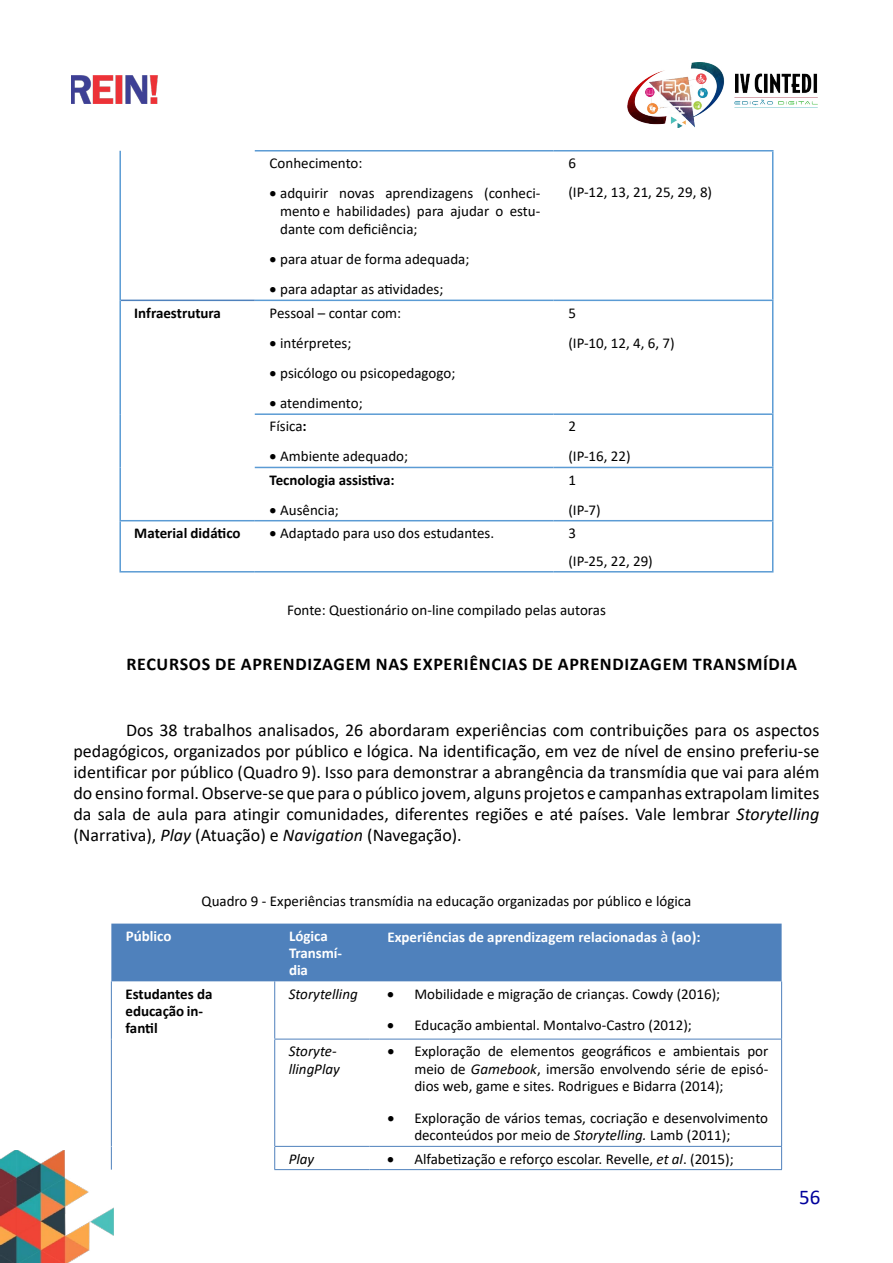
<style>
.page{position:relative;width:893px;height:1263px;background:#fff}
.page>*{position:absolute;margin:0;border:0;box-sizing:border-box;transform-origin:0 0}
.t1{font:21px "Calibri";color:#00009c}
.t2{font:18px/21px "Calibri";color:#000;text-align:justify}
.t3{font:700 18px "Calibri";letter-spacing:.04em;color:#000}
.t4{font:15px/30px "Calibri";color:#000}
.t5{font:700 15px/17.2px "Calibri";color:#000}
.t6{font:700 15px/17.2px "Calibri";color:#fff}
.t7{font:italic 15px/17.2px "Calibri";color:#000}
.s1{font-weight:700}
.s2{font-style:italic}
.s3{font-weight:400;font-size:16.5px}
</style>
<div class="page">
<img style="left:0;top:1150px;width:113px;height:113px">
<img style="left:71px;top:75px;width:87px;height:28px">
<img style="left:628px;top:63px;width:190px;height:65px">
<hr style="left:119px;top:151px;width:2px;height:149px;background:#5b9bd4">
<hr style="left:255px;top:150px;width:299px;height:2px;background:#5b9bd4">
<hr style="left:554px;top:150px;width:219px;height:2px;background:#5b9bd4">
<hr style="left:772px;top:152px;width:1px;height:148px;background:#5b9bd4">
<hr style="left:119px;top:300px;width:2px;height:114px;background:#5b9bd4">
<hr style="left:255px;top:300px;width:299px;height:1px;background:#5b9bd4">
<hr style="left:554px;top:300px;width:219px;height:1px;background:#5b9bd4">
<hr style="left:772px;top:301px;width:1px;height:112px;background:#5b9bd4">
<hr style="left:119px;top:414px;width:2px;height:53px;background:#5b9bd4">
<hr style="left:255px;top:413px;width:299px;height:2px;background:#5b9bd4">
<hr style="left:554px;top:413px;width:219px;height:2px;background:#5b9bd4">
<hr style="left:772px;top:415px;width:1px;height:52px;background:#5b9bd4">
<hr style="left:119px;top:467px;width:2px;height:53px;background:#5b9bd4">
<hr style="left:255px;top:467px;width:299px;height:1px;background:#5b9bd4">
<hr style="left:554px;top:467px;width:219px;height:1px;background:#5b9bd4">
<hr style="left:772px;top:468px;width:1px;height:52px;background:#5b9bd4">
<hr style="left:119px;top:520px;width:136px;height:1px;background:#5b9bd4">
<hr style="left:119px;top:521px;width:2px;height:50px;background:#5b9bd4">
<hr style="left:255px;top:520px;width:299px;height:1px;background:#5b9bd4">
<hr style="left:554px;top:520px;width:219px;height:1px;background:#5b9bd4">
<hr style="left:772px;top:521px;width:1px;height:50px;background:#5b9bd4">
<hr style="left:119px;top:571px;width:136px;height:1px;background:#5b9bd4">
<hr style="left:255px;top:571px;width:299px;height:1px;background:#5b9bd4">
<hr style="left:554px;top:571px;width:219px;height:1px;background:#5b9bd4">
<hr style="left:121px;top:300px;width:134px;height:1px;background:#4f81bc">
<div style="left:111px;top:923px;width:671px;height:58px;background:#4f81bc"></div>
<hr style="left:111px;top:981px;width:1px;height:58px;background:#4f81bc">
<hr style="left:274px;top:981px;width:1px;height:58px;background:#4f81bc">
<hr style="left:781px;top:981px;width:1px;height:58px;background:#4f81bc">
<hr style="left:111px;top:1039px;width:1px;height:107px;background:#4f81bc">
<hr style="left:274px;top:1039px;width:95px;height:1px;background:#4f81bc">
<hr style="left:274px;top:1039px;width:1px;height:107px;background:#4f81bc">
<hr style="left:369px;top:1039px;width:413px;height:1px;background:#4f81bc">
<hr style="left:781px;top:1039px;width:1px;height:107px;background:#4f81bc">
<svg style="left:111px;top:1146px;width:1px;height:23px"></svg>
<hr style="left:274px;top:1146px;width:95px;height:1px;background:#4f81bc">
<svg style="left:274px;top:1147px;width:1px;height:22px"></svg>
<hr style="left:369px;top:1146px;width:413px;height:1px;background:#4f81bc">
<svg style="left:781px;top:1147px;width:1px;height:22px"></svg>
<hr style="left:274px;top:1169px;width:95px;height:1px;background:#4f81bc">
<hr style="left:369px;top:1169px;width:413px;height:1px;background:#4f81bc">
<p class="t4" style="left:270px;top:148px;width:94px">Conhecimento:</p>
<p class="t4" style="left:280px;top:184px;width:262px;line-height:18px;text-align:justify;text-indent:-11px">• adquirir novas aprendizagens (conheci&shy;mento e habilidades) para ajudar o estu&shy;dante com deficiência;</p>
<p class="t4" style="left:269px;top:244px;width:201px">• para atuar de forma adequada;</p>
<p class="t4" style="left:269px;top:274px;width:175px">• para adaptar as atividades;</p>
<p class="t5" style="left:134px;top:304px;width:88px">Infraestrutura</p>
<p class="t4" style="left:270px;top:297px;width:133px">Pessoal – contar com:</p>
<p class="t4" style="left:269px;top:327px;width:83px">• intérpretes;</p>
<p class="t4" style="left:269px;top:358px;width:187px">• psicólogo ou psicopedagogo;</p>
<p class="t4" style="left:269px;top:388px;width:95px">• atendimento;</p>
<p class="t4" style="left:270px;top:411px;width:39px">Física<span class="s1">:</span></p>
<p class="t4" style="left:269px;top:441px;width:140px">• Ambiente adequado;</p>
<p class="t5" style="left:270px;top:471px;width:127px">Tecnologia assistiva:</p>
<p class="t4" style="left:269px;top:494px;width:71px">• Ausência;</p>
<p class="t4" style="left:568px;top:148px;width:145px;line-height:29.2px">6<br>(IP-12, 13, 21, 25, 29, 8)</p>
<p class="t4" style="left:568px;top:297px;width:108px">5<br>(IP-10, 12, 4, 6, 7)</p>
<p class="t4" style="left:568px;top:411px;width:64px">2<br>(IP-16, 22)</p>
<p class="t4" style="left:568px;top:464px;width:34px">1 (IP-7)</p>
<p class="t5" style="left:134px;top:524px;width:108px">Material didático</p>
<p class="t4" style="left:269px;top:518px;width:226px">• Adaptado para uso dos estudantes.</p>
<p class="t4" style="left:568px;top:519px;width:86px;line-height:27.8px">3<br>(IP-25, 22, 29)</p>
<p class="t4" style="left:287px;top:594px;width:320px">Fonte: Questionário on-line compilado pelas autoras</p>
<p class="t3" style="left:126px;top:651px;width:672px">RECURSOS DE APRENDIZAGEM NAS EXPERIÊNCIAS DE APRENDIZAGEM TRANSMÍDIA</p>
<p class="t2" style="left:73px;top:719px;width:747px;text-indent:53px">Dos 38 trabalhos analisados, 26 abordaram experiências com contribuições para os aspectos pedagógicos, organizados por público e lógica. Na identificação, em vez de nível de ensino preferiu-se identificar por público (Quadro 9). Isso para demonstrar a abrangência da transmídia que vai para além do ensino formal. Observe-se que para o público jovem, alguns projetos e campanhas extrapolam limites da sala de aula para atingir comunidades, diferentes regiões e até países. Vale lembrar <span class="s2">Storytelling </span>(Narrativa), <span class="s2">Play</span> (Atuação) e <span class="s2">Navigation</span> (Navegação).</p>
<p class="t4" style="left:202px;top:885px;width:491px">Quadro 9 - Experiências transmídia na educação organizadas por público e lógica</p>
<p class="t6" style="left:126px;top:927px;width:47px">Público</p>
<p class="t6" style="left:289px;top:927px;width:55px">Lógica<br>Transmí&shy;dia</p>
<p class="t6" style="left:387px;top:928px;width:315px">Experiências de aprendizagem relacionadas <span class="s3">à</span> (ao):</p>
<p class="t5" style="left:125px;top:985px;width:89px">Estudantes da educação in&shy;fantil</p>
<p class="t7" style="left:289px;top:984px;width:71px">Storytelling</p>
<p class="t4" style="left:387px;top:978px;width:334px">• Mobilidade e migração de crianças. Cowdy (2016);</p>
<p class="t4" style="left:387px;top:1010px;width:306px">• Educação ambiental. Montalvo-Castro (2012);</p>
<p class="t7" style="left:289px;top:1042px;width:53px">Storyte&shy;lling Play</p>
<p class="t4" style="left:414px;top:1042px;width:355px;line-height:17.2px;text-align:justify;text-indent:-27px">• Exploração de elementos geográficos e ambientais por meio de <span class="s2">Gamebook</span>, imersão envolvendo série de episó&shy;dios web, game e sites. Rodrigues e Bidarra (2014);</p>
<p class="t4" style="left:414px;top:1109px;width:355px;line-height:17.2px;text-indent:-27px">• Exploração de vários temas, cocriação e desenvolvimento de conteúdos por meio de <span class="s2">Storytelling.</span> Lamb (2011);</p>
<p class="t7" style="left:289px;top:1149px;width:27px">Play</p>
<p class="t4" style="left:387px;top:1143px;width:348px">• Alfabetização e reforço escolar. Revelle, <span class="s2">et al</span>. (2015);</p>
<h1 class="t1" style="left:799px;top:1182px;width:23px">56</h1>
</div>
